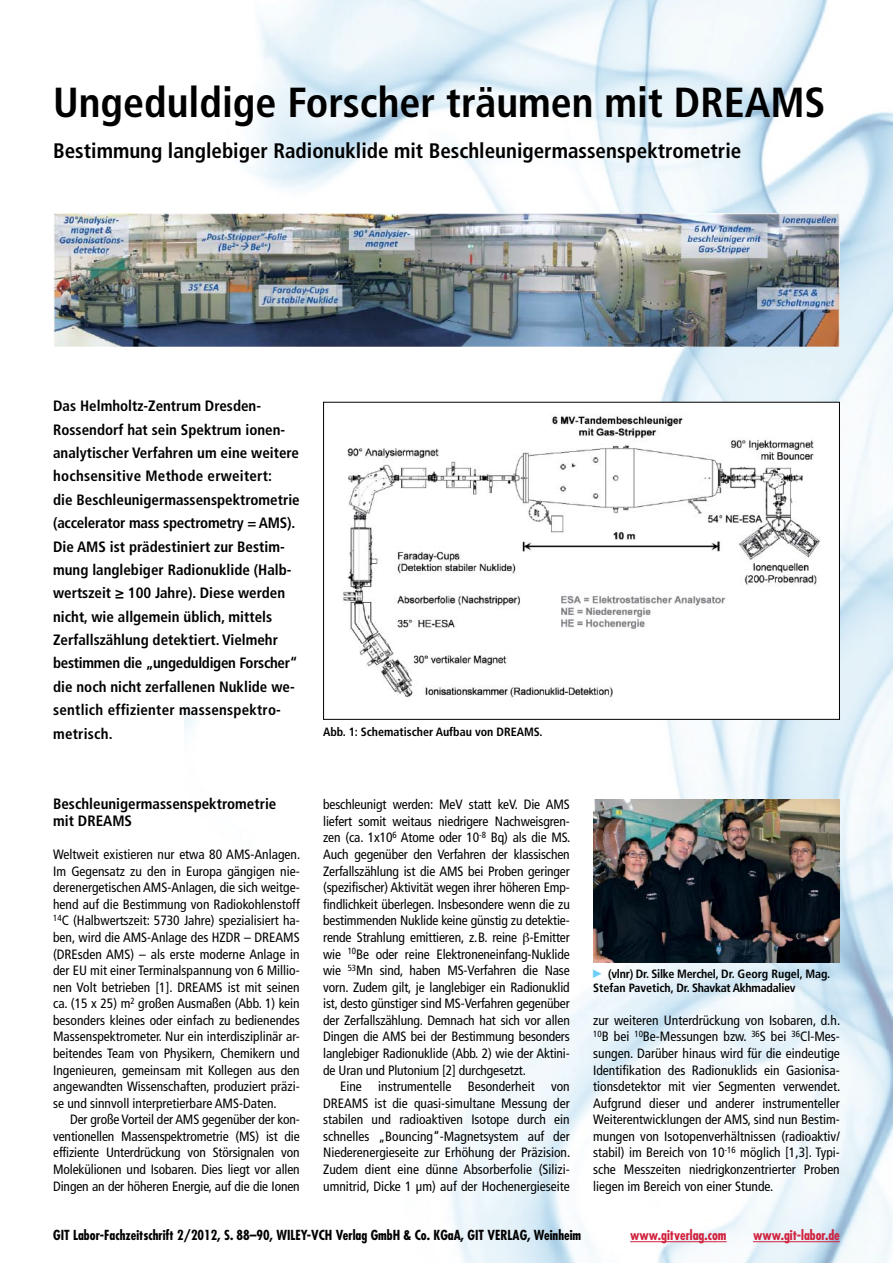
<style>
.page{position:relative;width:893px;height:1263px;background:#fff}
.page>*{position:absolute;margin:0;border:0;box-sizing:border-box;transform-origin:0 0}
.t1{font:700 condensed 42px "Frutiger LT Com";color:#000}
.t2{font:700 condensed 21px "Frutiger LT Com";color:#000}
.t3{font:700 condensed 15px/23.4px "Frutiger LT Com";color:#000}
.t4{font:condensed 13.5px/16.6px "Frutiger LT Com";color:#000;text-align:justify}
.t5{font:700 condensed 13.5px "Futura Std";color:#000}
.t6{font:700 condensed 13.5px "Futura Std";color:#d1223e}
.t7{font:700 condensed 12px/13.5px "Frutiger LT Com";letter-spacing:-.02em;color:#000}
.t8{font:700 condensed 12px "Frutiger LT Com";color:#000}
.s1{font-family:"Merck Log";font-weight:400;font-stretch:normal;color:#6dcff6}
</style>
<div class="page">
<img style="left:184px;top:0;width:709px;height:1263px">
<img style="left:53px;top:213px;width:787px;height:134px">
<div style="left:324px;top:402px;width:515px;height:317px;background:#fff"></div>
<img style="left:343px;top:416px;width:477px;height:282px">
<div style="left:323px;top:402px;width:517px;height:318px;border:1px solid #000"></div>
<img style="left:593px;top:799px;width:247px;height:163px">
<hr style="left:630px;top:1241px;width:97px;height:1px;background:#d1223e">
<hr style="left:753px;top:1241px;width:87px;height:1px;background:#d1223e">
<svg style="left:523px;top:932px;width:6px;height:13px"></svg>
<h1 class="t1" style="left:53px;top:77px;width:774px">Ungeduldige Forscher träumen mit DREAMS</h1>
<h2 class="t2" style="left:53px;top:138px;width:690px">Bestimmung langlebiger Radionuklide mit Beschleunigermassenspektrometrie</h2>
<p class="t3" style="left:53px;top:394px;width:248px">Das Helmholtz-Zentrum Dresden-Rossendorf hat sein Spektrum ionen&shy;analytischer Verfahren um eine weitere hochsensitive Methode erweitert:<br>die Beschleunigermassenspektrometrie (accelerator mass spectrometry = AMS).<br>Die AMS ist prädestiniert zur Bestim&shy;mung langlebiger Radionuklide (Halb&shy;wertszeit ≥ 100 Jahre). Diese werden nicht, wie allgemein üblich, mittels Zerfallszählung detektiert. Vielmehr bestimmen die „ungeduldigen Forscher“ die noch nicht zerfallenen Nuklide we&shy;sentlich effizienter massenspektro&shy;metrisch.</p>
<p class="t8" style="left:323px;top:725px;width:221px">Abb. 1: Schematischer Aufbau von DREAMS.</p>
<p class="t3" style="left:53px;top:796px;width:225px;line-height:16.5px">Beschleunigermassenspektrometrie mit DREAMS</p>
<p class="t4" style="left:53px;top:846px;width:249px">Weltweit existieren nur etwa 80 AMS-Anlagen.<br>Im Gegensatz zu den in Europa gängigen nie&shy;derenergetischen AMS-Anlagen, die sich weitge&shy;hend auf die Bestimmung von Radiokohlenstoff <sup>14</sup>C (Halbwertszeit: 5730 Jahre) spezialisiert ha&shy;ben, wird die AMS-Anlage des HZDR – DREAMS (DREsden AMS) – als erste moderne Anlage in der EU mit einer Terminalspannung von 6 Millio&shy;nen Volt betrieben [1]. DREAMS ist mit seinen ca. (15 x 25) m<sup>2</sup> großen Ausmaßen (Abb. 1) kein besonders kleines oder einfach zu bedienendes Massenspektrometer. Nur ein interdisziplinär ar&shy;beitendes Team von Physikern, Chemikern und Ingenieuren, gemeinsam mit Kollegen aus den angewandten Wissenschaften, produziert präzi&shy;se und sinnvoll interpretierbare AMS-Daten.</p>
<p class="t4" style="left:53px;top:1111px;width:248px;text-indent:17px">Der große Vorteil der AMS gegenüber der kon&shy;ventionellen Massenspektrometrie (MS) ist die effiziente Unterdrückung von Störsignalen von Molekülionen und Isobaren. Dies liegt vor allen Dingen an der höheren Energie, auf die die Ionen</p>
<p class="t4" style="left:323px;top:796px;width:249px">beschleunigt werden: MeV statt keV. Die AMS liefert somit weitaus niedrigere Nachweisgren&shy;zen (ca. 1x10<sup>6</sup> Atome oder 10<sup>-8</sup> Bq) als die MS.<br>Auch gegenüber den Verfahren der klassischen Zerfallszählung ist die AMS bei Proben geringer (spezifischer) Aktivität wegen ihrer höheren Emp&shy;findlichkeit überlegen. Insbesondere wenn die zu bestimmenden Nuklide keine günstig zu detektie&shy;rende Strahlung emittieren, z.B. reine -Emitter wie <sup>10</sup>Be oder reine Elektroneneinfang-Nuklide wie <sup>53</sup>Mn sind, haben MS-Verfahren die Nase vorn. Zudem gilt, je langlebiger ein Radionuklid ist, desto günstiger sind MS-Verfahren gegenüber der Zerfallszählung. Demnach hat sich vor allen Dingen die AMS bei der Bestimmung besonders langlebiger Radionuklide (Abb. 2) wie der Aktini&shy;de Uran und Plutonium [2] durchgesetzt.</p>
<p class="t4" style="left:323px;top:1078px;width:249px;text-indent:17px">Eine instrumentelle Besonderheit von DREAMS ist die quasi-simultane Messung der stabilen und radioaktiven Isotope durch ein schnelles „Bouncing“-Magnetsystem auf der Niederenergieseite zur Erhöhung der Präzision.<br>Zudem dient eine dünne Absorberfolie (Silizi&shy;umnitrid, Dicke 1 µm) auf der Hochenergieseite</p>
<p class="t7" style="left:593px;top:967px;width:239px"><span class="s1">2</span> (vlnr) Dr. Silke Merchel, Dr. Georg Rugel, Mag.<br>Stefan Pavetich, Dr. Shavkat Akhmadaliev</p>
<p class="t4" style="left:593px;top:1012px;width:249px">zur weiteren Unterdrückung von Isobaren, d.h.<br><sup>10</sup>B bei <sup>10</sup>Be-Messungen bzw. <sup>36</sup>S bei <sup>36</sup>Cl-Mes&shy;sungen. Darüber hinaus wird für die eindeutige Identifikation des Radionuklids ein Gasionisa&shy;tionsdetektor mit vier Segmenten verwendet.<br>Aufgrund dieser und anderer instrumenteller Weiterentwicklungen der AMS, sind nun Bestim&shy;mungen von Isotopenverhältnissen (radioaktiv/ stabil) im Bereich von 10<sup>-16</sup> möglich [1,3]. Typi&shy;sche Messzeiten niedrigkonzentrierter Proben liegen im Bereich von einer Stunde.</p>
<p class="t5" style="left:53px;top:1227px;width:529px">GIT Labor-Fachzeitschrift 2/2012, S. 88–90, WILEY-VCH Verlag GmbH &amp; Co. KGaA, GIT VERLAG, Weinheim</p>
<p class="t6" style="left:630px;top:1227px;width:98px">www.gitverlag.com</p>
<p class="t6" style="left:753px;top:1227px;width:88px">www.git-labor.de</p>
</div>
